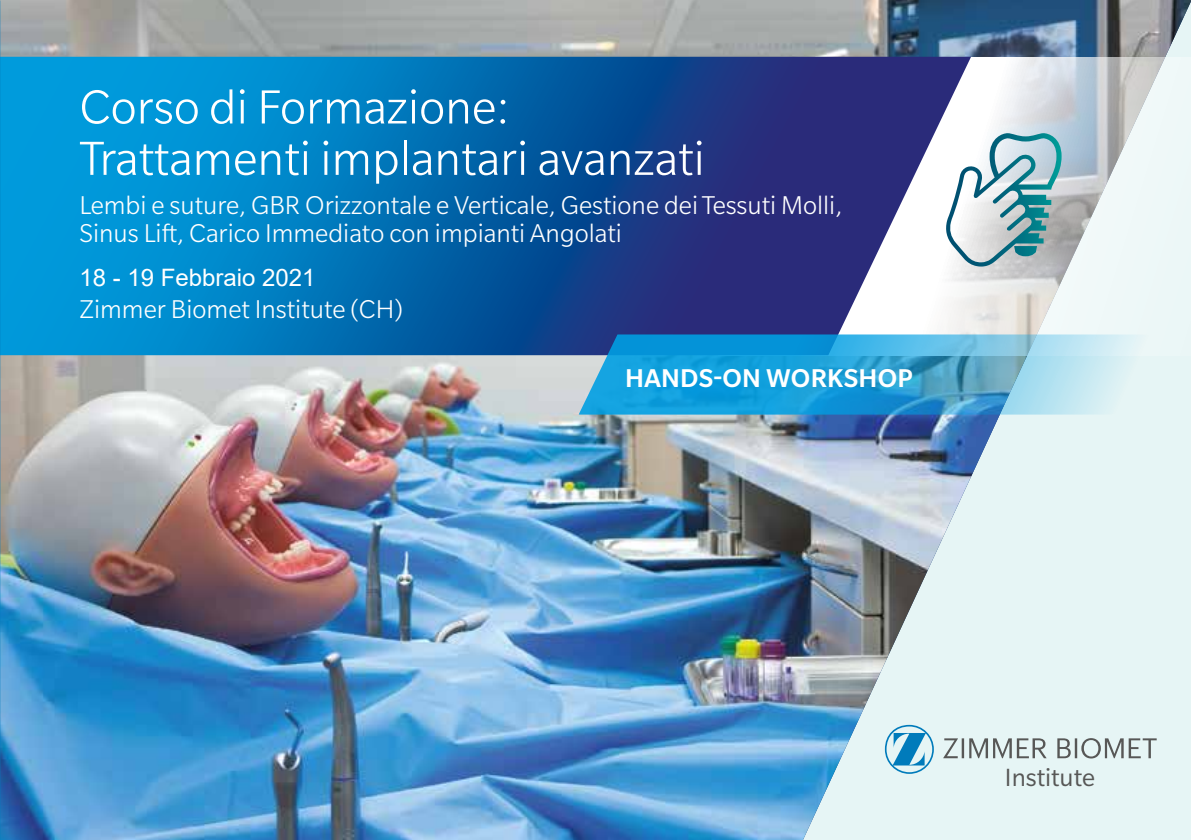
<style>
.page{position:relative;width:1191px;height:840px;background:#fff}
.page>*{position:absolute;margin:0;border:0;box-sizing:border-box;transform-origin:0 0}
.t1{font:300 52px/51.4px "Slate Pro";color:#fff}
.t2{font:300 28px/28px "Slate Pro";color:#fff}
.t3{font:500 28px "Slate Pro";letter-spacing:.01em;color:#fff}
.t4{font:27px "Slate Pro";color:#575756}
.t5{font:24px "Arial";color:#fff}
</style>
<div class="page">
<img style="left:1px;top:0;width:1190px;height:839px">
<svg style="left:971px;top:57px;width:220px;height:277px;fill:#edf7f7"></svg>
<svg style="left:1px;top:57px;width:970px;height:298px;background:#196bae"></svg>
<svg style="left:578px;top:334px;width:613px;height:80px;background:#59b5dd"></svg>
<svg style="left:0;top:0;width:1px;height:839px"></svg>
<svg style="left:944px;top:133px;width:117px;height:133px"></svg>
<svg style="left:943px;top:737px;width:213px;height:21px;background:#bbc6c5"></svg>
<svg style="left:885px;top:724px;width:49px;height:49px;background:#90c7df"></svg>
<h1 class="t1" style="left:79px;top:81px;width:627px">Corso di Formazione:<br>Trattamenti implantari avanzati</h1>
<p class="t2" style="left:79px;top:191px;width:764px">Lembi e suture, GBR Orizzontale e Verticale, Gestione dei Tessuti Molli,<br>Sinus Lift, Carico Immediato con impianti Angolati</p>
<p class="t5" style="left:79px;top:260px;width:238px">18 - 19 Febbraio 2021</p>
<p class="t2" style="left:79px;top:294px;width:325px">Zimmer Biomet Institute (CH)</p>
<p class="t3" style="left:625px;top:363px;width:290px">HANDS-ON WORKSHOP</p>
<p class="t4" style="left:1005px;top:763px;width:92px">Institute</p>
</div>
